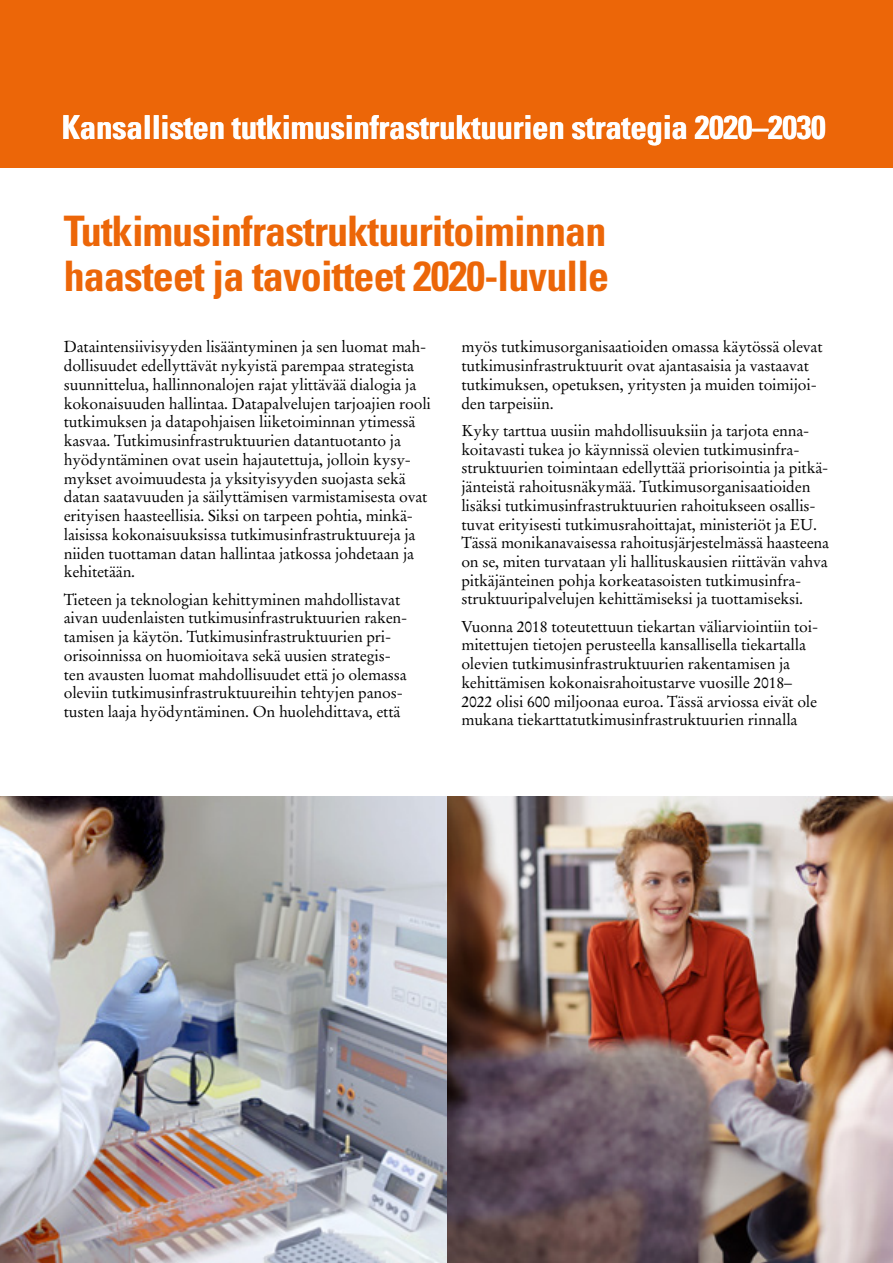
<style>
.page{position:relative;width:893px;height:1263px;background:#fff}
.page>*{position:absolute;margin:0;border:0;box-sizing:border-box;transform-origin:0 0}
.t1{font:700 condensed 42px/45px "Univers LT Std";letter-spacing:-.02em;color:#ec6608}
.t2{font:700 condensed 33px "Univers LT Std";letter-spacing:-.01em;color:#fff}
.t3{font:15.75px/18.8px "Stempel Garamond LT Std";letter-spacing:-.01em;color:#000}
</style>
<div class="page">
<div style="left:0;top:0;width:893px;height:167px;background:#ec6608"></div>
<img style="left:0;top:796px;width:893px;height:467px">
<h2 class="t2" style="left:62px;top:107px;width:765px">Kansallisten tutkimusinfrastruktuurien strategia 2020–2030</h2>
<h1 class="t1" style="left:64px;top:209px;width:547px">Tutkimusinfrastruktuuritoiminnan haasteet ja tavoitteet 2020-luvulle</h1>
<p class="t3" style="left:64px;top:338px;width:369px">Dataintensiivisyyden lisääntyminen ja sen luomat mah&shy;dollisuudet edellyttävät nykyistä parempaa strategista suunnittelua, hallinnonalojen rajat ylittävää dialogia ja kokonaisuuden hallintaa. Datapalvelujen tarjoajien rooli tutkimuksen ja datapohjaisen liiketoiminnan ytimessä kasvaa. Tutkimusinfrastruktuurien datantuotanto ja hyödyntäminen ovat usein hajautettuja, jolloin kysy&shy;mykset avoimuudesta ja yksityisyyden suojasta sekä datan saatavuuden ja säilyttämisen varmistamisesta ovat erityisen haasteellisia. Siksi on tarpeen pohtia, minkä&shy;laisissa kokonaisuuksissa tutkimusinfrastruktuureja ja niiden tuottaman datan hallintaa jatkossa johdetaan ja kehitetään.</p>
<p class="t3" style="left:64px;top:590px;width:345px">Tieteen ja teknologian kehittyminen mahdollistavat aivan uudenlaisten tutkimusinfrastruktuurien raken&shy;tamisen ja käytön. Tutkimusinfrastruktuurien pri&shy;orisoinnissa on huomioitava sekä uusien strategis&shy;ten avausten luomat mahdollisuudet että jo olemassa oleviin tutkimusinfrastruktuureihin tehtyjen panos&shy;tusten laaja hyödyntäminen. On huolehdittava, että</p>
<p class="t3" style="left:461px;top:338px;width:363px">myös tutkimusorganisaatioiden omassa käytössä olevat tutkimusinfrastruktuurit ovat ajantasaisia ja vastaavat tutkimuksen, opetuksen, yritysten ja muiden toimijoi&shy;den tarpeisiin.</p>
<p class="t3" style="left:461px;top:421px;width:369px">Kyky tarttua uusiin mahdollisuuksiin ja tarjota enna&shy;koitavasti tukea jo käynnissä olevien tutkimusinfra&shy;struktuurien toimintaan edellyttää priorisointia ja pitkä&shy;jänteistä rahoitusnäkymää. Tutkimusorganisaatioiden lisäksi tutkimusinfrastruktuurien rahoitukseen osallis&shy;tuvat erityisesti tutkimusrahoittajat, ministeriöt ja EU.<br>Tässä monikanavaisessa rahoitusjärjestelmässä haasteena on se, miten turvataan yli hallituskausien riittävän vahva pitkäjänteinen pohja korkeatasoisten tutkimusinfra&shy;struktuuripalvelujen kehittämiseksi ja tuottamiseksi.</p>
<p class="t3" style="left:461px;top:617px;width:358px">Vuonna 2018 toteutettuun tiekartan väliarviointiin toi&shy;mitettujen tietojen perusteella kansallisella tiekartalla olevien tutkimusinfrastruktuurien rakentamisen ja kehittämisen kokonaisrahoitustarve vuosille 2018– 2022 olisi 600 miljoonaa euroa. Tässä arviossa eivät ole mukana tiekarttatutkimusinfrastruktuurien rinnalla</p>
</div>
